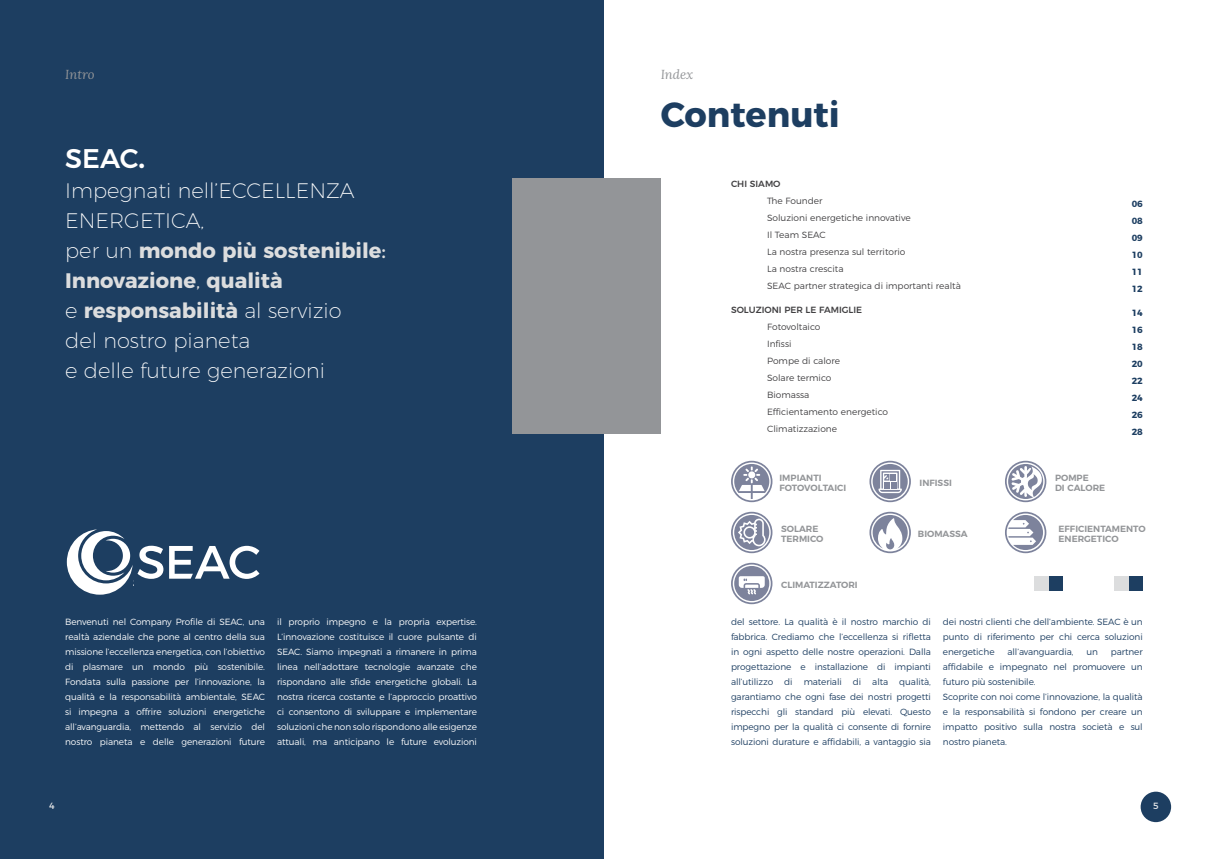
<style>
.page{position:relative;width:1208px;height:859px;background:#fff}
.page>*{position:absolute;margin:0;border:0;box-sizing:border-box;transform-origin:0 0}
.t1{font:700 35px "Montserrat";color:#1d3e61}
.t2{font:500 27px "Montserrat";color:#fff}
.t3{font:200 21px/30px "Montserrat";color:#fff}
.t4{font:italic 13px "Lora";letter-spacing:-.005em;color:#939598}
.t5{font:300 9px/15px "Montserrat";letter-spacing:-.01em;color:#fff;text-align:justify}
.t6{font:300 9px/15px "Montserrat";letter-spacing:-.01em;color:#1d3e61;text-align:justify}
.t7{font:300 9px/17px "Montserrat";color:#414042}
.t8{font:600 9px/10px "Montserrat";color:#939598}
.t9{font:500 9px "Montserrat";color:#414042}
.t10{font:700 9px/17px "Montserrat";color:#1d3e61;text-align:justify}
.t11{font:9px "Montserrat";color:#e6e7e8}
.s1{font-weight:700}
.s2{font-weight:700;color:#dcddde}
.s3{font-weight:400;color:#dcddde}
.s4{font-weight:300;color:#dcddde}
</style>
<div class="page">
<div style="left:0;top:0;width:604px;height:859px;background:#1d3e61"></div>
<div style="left:512px;top:179px;width:148px;height:255px;background:#939598"></div>
<svg style="left:67px;top:529px;width:96px;height:66px"></svg>
<svg style="left:169px;top:546px;width:90px;height:33px"></svg>
<svg style="left:731px;top:461px;width:41px;height:41px"></svg>
<svg style="left:1005px;top:512px;width:41px;height:41px"></svg>
<svg style="left:1005px;top:461px;width:41px;height:41px"></svg>
<svg style="left:869px;top:512px;width:42px;height:41px"></svg>
<svg style="left:869px;top:461px;width:42px;height:41px"></svg>
<svg style="left:731px;top:563px;width:41px;height:41px"></svg>
<svg style="left:731px;top:512px;width:41px;height:41px"></svg>
<div style="left:1128px;top:576px;width:14px;height:15px;background:#1d3e61"></div>
<div style="left:1114px;top:576px;width:14px;height:15px;background:#dcddde"></div>
<div style="left:1048px;top:576px;width:14px;height:15px;background:#1d3e61"></div>
<div style="left:1034px;top:576px;width:14px;height:15px;background:#dcddde"></div>
<div style="left:1140px;top:792px;width:31px;height:30px;background:#1d3e61;border-radius:50%"></div>
<h3 class="t4" style="left:65px;top:65px;width:31px">Intro</h3>
<h2 class="t2" style="left:65px;top:136px;width:81px">SEAC<span class="s1">.</span></h2>
<h3 class="t3" style="left:65px;top:173px;width:322px">Impegnati nell’ECCELLENZA<br>ENERGETICA,<br>per un <span class="s2">mondo più sostenibile</span><span class="s3">:<br></span><span class="s2">Innovazione</span><span class="s4">,</span> <span class="s2">qualità<br></span>e <span class="s2">responsabilità</span> al servizio<br>del nostro pianeta<br>e delle future generazioni</h3>
<p class="t5" style="left:65px;top:614px;width:201px">Benvenuti nel Company Profile di SEAC, una realtà aziendale che pone al centro della sua missione l’eccellenza energetica, con l’obiettivo di plasmare un mondo più sostenibile.<br>Fondata sulla passione per l’innovazione, la qualità e la responsabilità ambientale, SEAC si impegna a offrire soluzioni energetiche all’avanguardia, mettendo al servizio del nostro pianeta e delle generazioni future</p>
<p class="t5" style="left:277px;top:614px;width:201px">il proprio impegno e la propria expertise.<br>L’innovazione costituisce il cuore pulsante di SEAC. Siamo impegnati a rimanere in prima linea nell’adottare tecnologie avanzate che rispondano alle sfide energetiche globali. La nostra ricerca costante e l’approccio proattivo ci consentono di sviluppare e implementare soluzioni che non solo rispondono alle esigenze attuali, ma anticipano le future evoluzioni</p>
<h3 class="t4" style="left:660px;top:65px;width:34px">Index</h3>
<h1 class="t1" style="left:660px;top:86px;width:181px">Contenuti</h1>
<p class="t9" style="left:731px;top:177px;width:51px">CHI SIAMO</p>
<p class="t7" style="left:767px;top:192px;width:195px">The Founder<br>Soluzioni energetiche innovative<br>Il Team SEAC<br>La nostra presenza sul territorio<br>La nostra crescita<br>SEAC partner strategica di importanti realtà</p>
<p class="t9" style="left:731px;top:303px;width:133px">SOLUZIONI PER LE FAMIGLIE</p>
<p class="t7" style="left:767px;top:318px;width:122px">Fotovoltaico<br>Infissi<br>Pompe di calore<br>Solare termico<br>Biomassa<br>Efficientamento energetico<br>Climatizzazione</p>
<p class="t8" style="left:779px;top:472px;width:68px">IMPIANTI<br>FOTOVOLTAICI</p>
<p class="t8" style="left:781px;top:523px;width:44px">SOLARE<br>TERMICO</p>
<p class="t8" style="left:781px;top:579px;width:78px">CLIMATIZZATORI</p>
<p class="t8" style="left:919px;top:477px;width:34px">INFISSI</p>
<p class="t8" style="left:918px;top:528px;width:51px">BIOMASSA</p>
<p class="t8" style="left:1055px;top:472px;width:52px">POMPE<br>DI CALORE</p>
<p class="t10" style="left:1131px;top:195px;width:13px">06<br>08<br>09<br>10<br>11<br>12</p>
<p class="t10" style="left:1131px;top:304px;width:13px">14<br>16<br>18<br>20<br>22<br>24<br>26<br>28</p>
<p class="t8" style="left:1058px;top:523px;width:88px">EFFICIENTAMENTO<br>ENERGETICO</p>
<p class="t6" style="left:731px;top:614px;width:201px">del settore. La qualità è il nostro marchio di fabbrica. Crediamo che l’eccellenza si rifletta in ogni aspetto delle nostre operazioni. Dalla progettazione e installazione di impianti all’utilizzo di materiali di alta qualità, garantiamo che ogni fase dei nostri progetti rispecchi gli standard più elevati. Questo impegno per la qualità ci consente di fornire soluzioni durature e affidabili, a vantaggio sia</p>
<p class="t6" style="left:943px;top:614px;width:201px">dei nostri clienti che dell’ambiente. SEAC è un punto di riferimento per chi cerca soluzioni energetiche</p>
<p class="t6" style="left:1007px;top:644px;width:67px">all’avanguardia,</p>
<p class="t6" style="left:1086px;top:644px;width:13px">un</p>
<p class="t6" style="left:943px;top:644px;width:201px;text-align:left;text-indent:168px">partner affidabile e impegnato nel promuovere un futuro più sostenibile.<br>Scoprite con noi come l’innovazione, la qualità e la responsabilità si fondono per creare un impatto positivo sulla nostra società e sul nostro pianeta.</p>
<p class="t11" style="left:49px;top:799px;width:7px">4</p>
<p class="t11" style="left:1153px;top:799px;width:7px">5</p>
</div>
